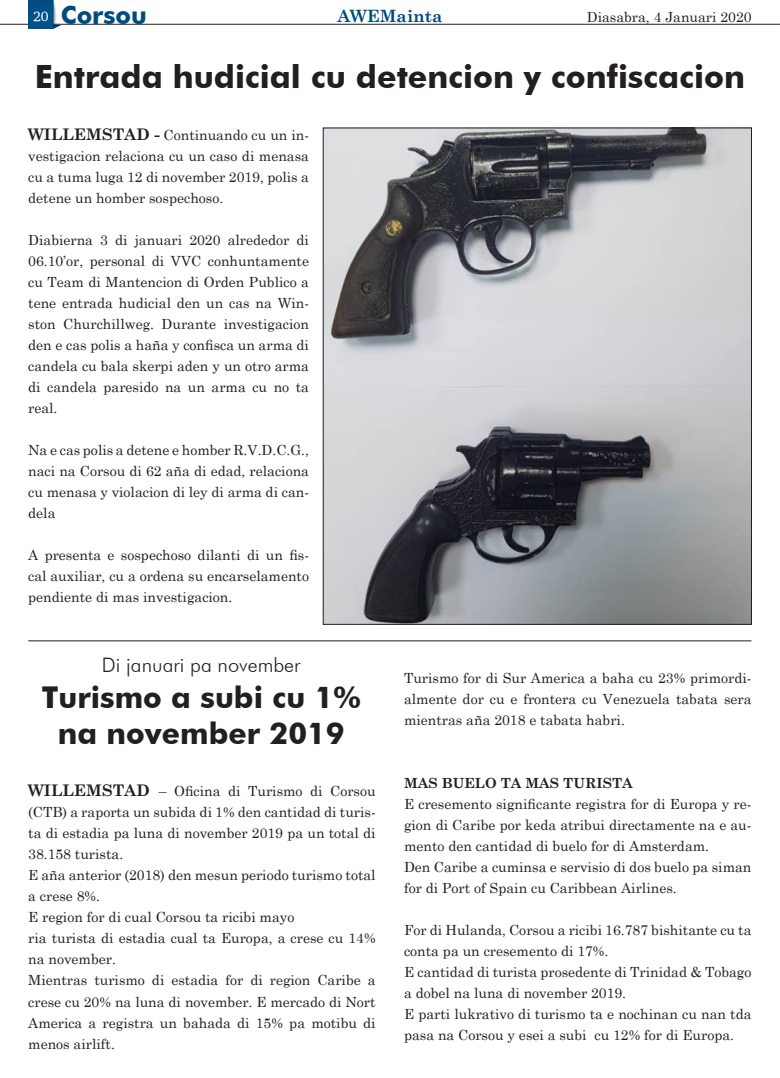
<style>
.page{position:relative;width:780px;height:1078px;background:#fff}
.page>*{position:absolute;margin:0;border:0;box-sizing:border-box;transform-origin:0 0}
.No_Spacing{font:700 32px "Futura BT";color:#231f20}
.No_Spacing-2{font:700 30px/36px "Futura BT";color:#231f20;text-align:center}
.Body_Text_14{font:700 25px "Futura BT";color:#004b80}
.No_Spacing-3{font:300 20px "Futura BT";color:#231f20}
.Body_Text_14-2{font:700 17px "Century Schoolbook";color:#004b80}
.Body_Text_14-3{font:14px/21px "Century Schoolbook";color:#231f20;text-align:justify}
.Body_Text_14-4{font:700 14px "Century Schoolbook";color:#231f20}
.t1{font:14px "Charter ITCTT";color:#fff}
.s1{font-weight:700;font-size:16px}
</style>
<div class="page">
<img style="left:28px;top:0;width:33px;height:28px">
<svg style="left:0;top:24px;width:28px;height:1px"></svg>
<hr style="left:53px;top:24px;width:727px;height:1px;background:#231f20">
<img style="left:325px;top:130px;width:424px;height:492px">
<hr style="left:28px;top:640px;width:723px;height:1px;background:#231f20">
<p class="t1" style="left:33px;top:7px;width:17px">20</p>
<p class="Body_Text_14" style="left:61px;top:-1px;width:87px">Corsou</p>
<p class="Body_Text_14-2" style="left:337px;top:3px;width:107px">AWEMainta</p>
<p class="Body_Text_14-3" style="left:586px;top:5px;width:166px">Diasabra, 4 Januari 2020</p>
<p class="No_Spacing" style="left:35px;top:57px;width:711px">Entrada hudicial cu detencion y confiscacion</p>
<p class="Body_Text_14-3" style="left:28px;top:123px;width:282px"><span class="s1">WILLEMSTAD -</span> Continuando cu un in&shy;vestigacion relaciona cu un caso di menasa cu a tuma luga 12 di november 2019, polis a detene un homber sospechoso.</p>
<p class="Body_Text_14-3" style="left:28px;top:228px;width:282px">Diabierna 3 di januari 2020 alrededor di 06.10’or, personal di VVC conhuntamente cu Team di Mantencion di Orden Publico a tene entrada hudicial den un cas na Win&shy;ston Churchillweg. Durante investigacion den e cas polis a haña y confisca un arma di candela cu bala skerpi aden y un otro arma di candela paresido na un arma cu no ta real.</p>
<p class="Body_Text_14-3" style="left:28px;top:438px;width:282px">Na e cas polis a detene e homber R.V.D.C.G., naci na Corsou di 62 aña di edad, relaciona cu menasa y violacion di ley di arma di can&shy;dela</p>
<p class="Body_Text_14-3" style="left:28px;top:543px;width:282px">A presenta e sospechoso dilanti di un fis&shy;cal auxiliar, cu a ordena su encarselamento pendiente di mas investigacion.</p>
<p class="No_Spacing-3" style="left:102px;top:652px;width:200px">Di januari pa november</p>
<p class="No_Spacing-2" style="left:42px;top:678px;width:320px">Turismo a subi cu 1% na november 2019</p>
<p class="Body_Text_14-3" style="left:28px;top:779px;width:349px"><span class="s1">WILLEMSTAD</span> – Oficina di Turismo di Corsou (CTB) a raporta un subida di 1% den cantidad di turis&shy;ta di estadia pa luna di november 2019 pa un total di 38.158 turista.</p>
<p class="Body_Text_14-3" style="left:28px;top:863px;width:349px">E aña anterior (2018) den mesun periodo turismo total a crese 8%.</p>
<p class="Body_Text_14-3" style="left:28px;top:905px;width:268px">E region for di cual Corsou ta ricibi mayo</p>
<p class="Body_Text_14-3" style="left:28px;top:926px;width:349px">ria turista di estadia cual ta Europa, a crese cu 14% na november.</p>
<p class="Body_Text_14-3" style="left:28px;top:968px;width:349px">Mientras turismo di estadia for di region Caribe a crese cu 20% na luna di november. E mercado di Nort America a registra un bahada di 15% pa motibu di menos airlift.</p>
<p class="Body_Text_14-3" style="left:404px;top:665px;width:349px">Turismo for di Sur America a baha cu 23% primordi&shy;almente dor cu e frontera cu Venezuela tabata sera mientras aña 2018 e tabata habri.</p>
<p class="Body_Text_14-4" style="left:404px;top:771px;width:230px">MAS BUELO TA MAS TURISTA</p>
<p class="Body_Text_14-3" style="left:404px;top:791px;width:349px">E cresemento significante registra for di Europa y re&shy;gion di Caribe por keda atribui directamente na e au&shy;mento den cantidad di buelo for di Amsterdam.</p>
<p class="Body_Text_14-3" style="left:404px;top:854px;width:349px">Den Caribe a cuminsa e servisio di dos buelo pa siman for di Port of Spain cu Caribbean Airlines.</p>
<p class="Body_Text_14-3" style="left:404px;top:917px;width:349px">For di Hulanda, Corsou a ricibi 16.787 bishitante cu ta conta pa un cresemento di 17%.</p>
<p class="Body_Text_14-3" style="left:404px;top:959px;width:349px">E cantidad di turista prosedente di Trinidad &amp; Tobago a dobel na luna di november 2019.</p>
<p class="Body_Text_14-3" style="left:404px;top:1001px;width:349px">E parti lukrativo di turismo ta e nochinan cu nan tda pasa na Corsou y esei a subi cu 12% for di Europa.</p>
</div>
